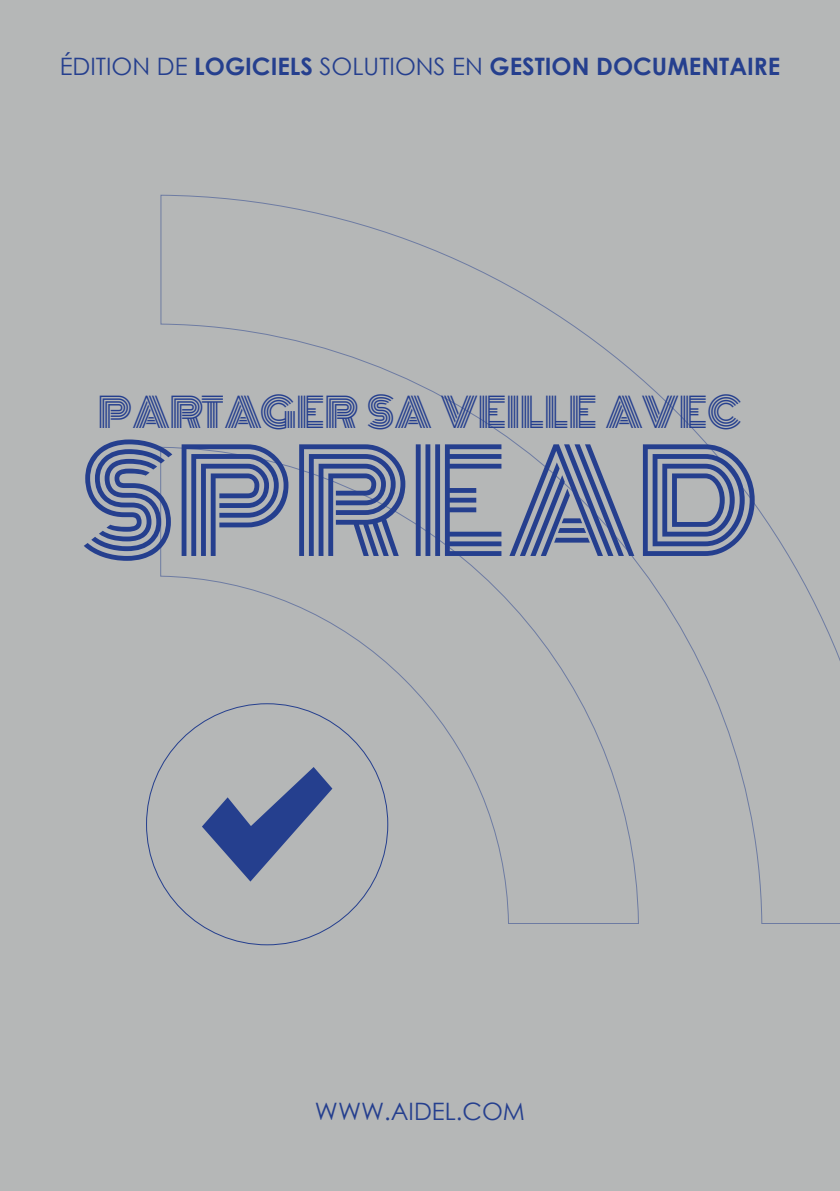
<style>
.page{position:relative;width:840px;height:1191px;background:#fff}
.page>*{position:absolute;margin:0;border:0;box-sizing:border-box;transform-origin:0 0}
.t1{font:138px "Monoton";color:#253f8e}
.t2{font:40px "Monoton";color:#253f8e}
.t3{font:700 24px "Century Gothic";color:#253f8e}
.t4{font:24px "Century Gothic";color:#253f8e}
.s1{font-weight:400}
</style>
<div class="page">
<div style="left:0;top:0;width:839px;height:1191px;background:#b5b7b7"></div>
<svg style="left:160px;top:194px;width:679px;height:730px"></svg>
<div style="left:146px;top:703px;width:241px;height:241px;background:#b5b7b7;border-radius:50%"></div>
<svg style="left:202px;top:767px;width:130px;height:114px"></svg>
<p class="t3" style="left:60px;top:48px;width:721px"><span class="s1">ÉDITION DE</span> LOGICIELS <span class="s1">SOLUTIONS EN</span> GESTION DOCUMENTAIRE</p>
<h2 class="t2" style="left:98px;top:382px;width:644px">PARTAGER SA VEILLE AVEC</h2>
<h1 class="t1" style="left:81px;top:396px;width:679px">SPREAD</h1>
<p class="t4" style="left:315px;top:1094px;width:211px">WWW.AIDEL.COM</p>
</div>
